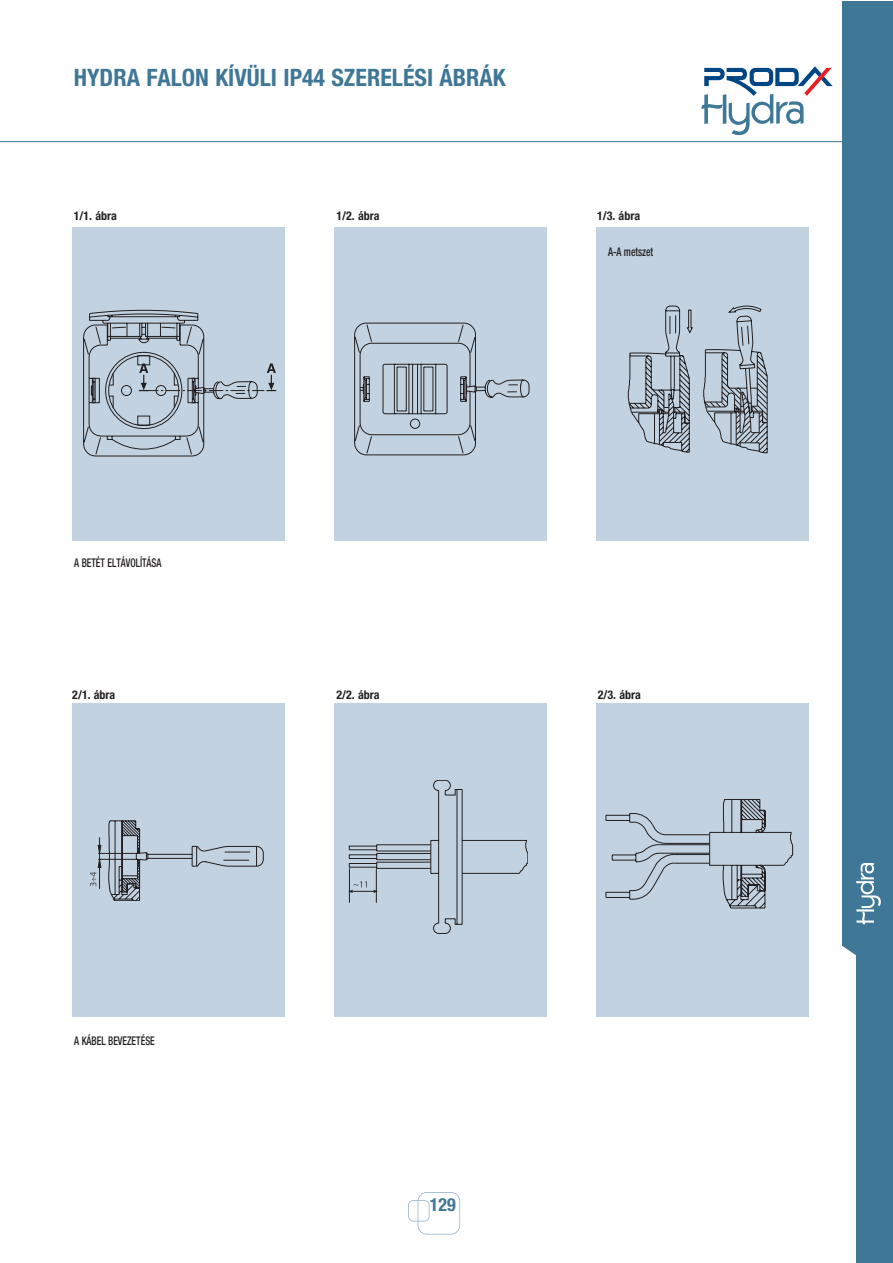
<style>
.page{position:relative;width:893px;height:1263px;background:#fff}
.page>*{position:absolute;margin:0;border:0;box-sizing:border-box;transform-origin:0 0}
.t1{font:24px "MG Helv Neue Bold Con";color:#3f7797}
.t2{font:18px "MG Helv Neue Bold Con";color:#3f7797}
.t3{font:12px "MG Helv Neue Bold Con";color:#231f20}
.t4{font:12px "MG Helv Neue Med Con";color:#231f20;scale:.8 1}
</style>
<div class="page">
<hr style="left:0;top:141px;width:863px;height:1px;background:#3f7797">
<svg style="left:701px;top:66px;width:132px;height:69px"></svg>
<div style="left:73px;top:227px;width:212px;height:314px;background:#c2d2e0"></div>
<svg style="left:83px;top:310px;width:193px;height:146px"></svg>
<div style="left:334px;top:227px;width:213px;height:314px;background:#c2d2e0"></div>
<svg style="left:354px;top:323px;width:175px;height:132px"></svg>
<div style="left:596px;top:227px;width:212px;height:314px;background:#c2d2e0"></div>
<svg style="left:628px;top:306px;width:140px;height:147px"></svg>
<div style="left:73px;top:703px;width:212px;height:314px;background:#c2d2e0"></div>
<svg style="left:90px;top:821px;width:173px;height:80px"></svg>
<div style="left:334px;top:703px;width:213px;height:314px;background:#c2d2e0"></div>
<svg style="left:348px;top:780px;width:180px;height:154px"></svg>
<div style="left:596px;top:703px;width:212px;height:314px;background:#c2d2e0"></div>
<svg style="left:606px;top:799px;width:187px;height:109px"></svg>
<div style="left:418px;top:1192px;width:42px;height:42px;border:2px solid #92b0c7;border-radius:9px"></div>
<div style="left:408px;top:1200px;width:21px;height:21px;border:2px solid #92b0c7;border-radius:5px"></div>
<div style="left:856px;top:129px;width:36px;height:1134px;background:#3f7797"></div>
<div style="left:842px;top:1px;width:50px;height:944px;background:#3f7797"></div>
<svg style="left:842px;top:945px;width:14px;height:11px"></svg>
<svg style="left:856px;top:863px;width:25px;height:61px"></svg>
<h1 class="t1" style="left:74px;top:69px;width:434px">HYDRA FALON KÍVÜLI IP44 SZERELÉSI ÁBRÁK</h1>
<p class="t3" style="left:74px;top:212px;width:45px">1/1. ábra</p>
<p class="t3" style="left:336px;top:212px;width:45px">1/2. ábra</p>
<p class="t3" style="left:597px;top:212px;width:45px">1/3. ábra</p>
<p class="t4" style="left:74px;top:558px;width:111px">A BETÉT ELTÁVOLÍTÁSA</p>
<p class="t4" style="left:608px;top:247px;width:58px">A-A metszet</p>
<p class="t3" style="left:72px;top:690px;width:45px">2/1. ábra</p>
<p class="t3" style="left:336px;top:690px;width:45px">2/2. ábra</p>
<p class="t3" style="left:598px;top:690px;width:45px">2/3. ábra</p>
<p class="t4" style="left:74px;top:1037px;width:102px">A KÁBEL BEVEZETÉSE</p>
<h2 class="t2" style="left:430px;top:1198px;width:27px">129</h2>
</div>
